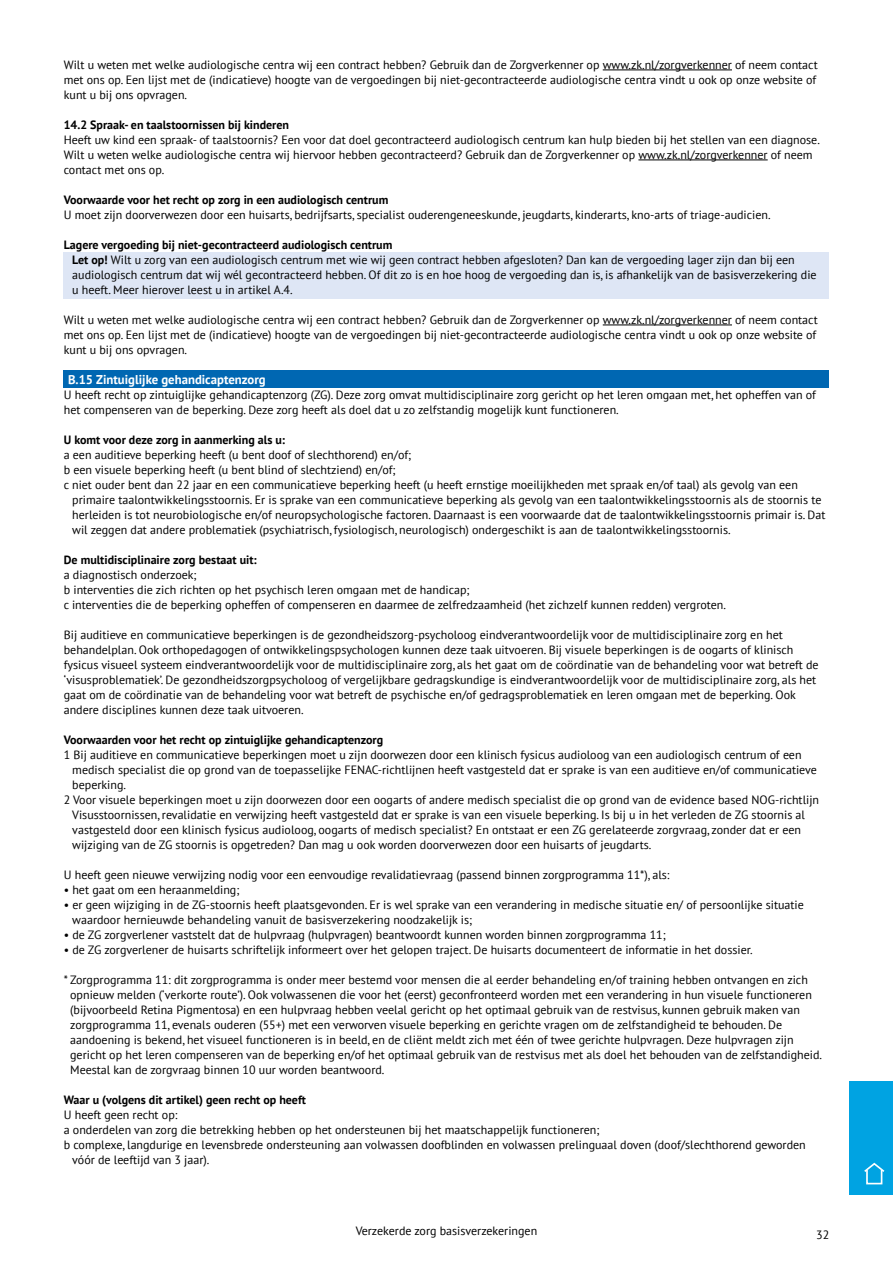
<style>
.page{position:relative;width:893px;height:1263px;background:#fff}
.page>*{position:absolute;margin:0;border:0;box-sizing:border-box;transform-origin:0 0}
.t1{font:700 12.75px "PT Sans";color:#fff}
.t2{font:12px/15px "PT Sans";color:#000}
.t3{font:700 12px "PT Sans";color:#000}
.s1{font-weight:700}
</style>
<div class="page">
<hr style="left:603px;top:70px;width:129px;height:1px;background:#000">
<hr style="left:638px;top:160px;width:130px;height:1px;background:#000">
<div style="left:64px;top:252px;width:765px;height:46px;background:#dee6f5"></div>
<hr style="left:603px;top:325px;width:129px;height:1px;background:#000">
<div style="left:64px;top:370px;width:765px;height:18px;background:#0067b2"></div>
<div style="left:849px;top:1081px;width:44px;height:114px;background:#00a3e2"></div>
<svg style="left:864px;top:1162px;width:21px;height:12px"></svg>
<div style="left:866px;top:1169px;width:16px;height:15px;background:#00a3e2;border:2px solid #fff"></div>
<p class="t2" style="left:64px;top:57px;width:755px;text-align:justify">Wilt u weten met welke audiologische centra wij een contract hebben? Gebruik dan de Zorgverkenner op www.zk.nl/zorgverkenner of neem contact met ons op. Een lijst met de (indicatieve) hoogte van de vergoedingen bij niet-gecontracteerde audiologische centra vindt u ook op onze website of kunt u bij ons opvragen.</p>
<p class="t3" style="left:64px;top:117px;width:227px">14.2 Spraak- en taalstoornissen bij kinderen</p>
<p class="t2" style="left:64px;top:132px;width:758px">Heeft uw kind een spraak- of taalstoornis? Een voor dat doel gecontracteerd audiologisch centrum kan hulp bieden bij het stellen van een diagnose.<br>Wilt u weten welke audiologische centra wij hiervoor hebben gecontracteerd? Gebruik dan de Zorgverkenner op www.zk.nl/zorgverkenner of neem contact met ons op.</p>
<p class="t3" style="left:64px;top:192px;width:326px">Voorwaarde voor het recht op zorg in een audiologisch centrum</p>
<p class="t2" style="left:64px;top:207px;width:708px">U moet zijn doorverwezen door een huisarts, bedrijfsarts, specialist ouderengeneeskunde, jeugdarts, kinderarts, kno-arts of triage-audicien.</p>
<p class="t2" style="left:72px;top:237px;width:746px;text-indent:-9px"><span class="s1">Lagere vergoeding bij niet-gecontracteerd audiologisch centrum<br>Let op!</span> Wilt u zorg van een audiologisch centrum met wie wij geen contract hebben afgesloten? Dan kan de vergoeding lager zijn dan bij een audiologisch centrum dat wij wél gecontracteerd hebben. Of dit zo is en hoe hoog de vergoeding dan is, is afhankelijk van de basisverzekering die u heeft. Meer hierover leest u in artikel A.4.</p>
<p class="t2" style="left:64px;top:312px;width:755px;text-align:justify">Wilt u weten met welke audiologische centra wij een contract hebben? Gebruik dan de Zorgverkenner op www.zk.nl/zorgverkenner of neem contact met ons op. Een lijst met de (indicatieve) hoogte van de vergoedingen bij niet-gecontracteerde audiologische centra vindt u ook op onze website of kunt u bij ons opvragen.</p>
<p class="t1" style="left:68px;top:371px;width:199px">B.15 Zintuiglijke gehandicaptenzorg</p>
<p class="t2" style="left:64px;top:387px;width:754px">U heeft recht op zintuiglijke gehandicaptenzorg (ZG). Deze zorg omvat multidisciplinaire zorg gericht op het leren omgaan met, het opheffen van of het compenseren van de beperking. Deze zorg heeft als doel dat u zo zelfstandig mogelijk kunt functioneren.</p>
<p class="t3" style="left:64px;top:432px;width:223px">U komt voor deze zorg in aanmerking als u:</p>
<p class="t2" style="left:64px;top:447px;width:349px">a een auditieve beperking heeft (u bent doof of slechthorend) en/of;</p>
<p class="t2" style="left:64px;top:462px;width:333px">b een visuele beperking heeft (u bent blind of slechtziend) en/of;</p>
<p class="t2" style="left:64px;top:477px;width:736px">c niet ouder bent dan 22 jaar en een communicatieve beperking heeft (u heeft ernstige moeilijkheden met spraak en/of taal) als gevolg van een</p>
<p class="t2" style="left:72px;top:492px;width:751px">primaire taalontwikkelingsstoornis. Er is sprake van een communicatieve beperking als gevolg van een taalontwikkelingsstoornis als de stoornis te</p>
<p class="t2" style="left:72px;top:507px;width:755px">herleiden is tot neurobiologische en/of neuropsychologische factoren. Daarnaast is een voorwaarde dat de taalontwikkelingsstoornis primair is. Dat</p>
<p class="t2" style="left:72px;top:522px;width:660px">wil zeggen dat andere problematiek (psychiatrisch, fysiologisch, neurologisch) ondergeschikt is aan de taalontwikkelingsstoornis.</p>
<p class="t3" style="left:64px;top:552px;width:194px">De multidisciplinaire zorg bestaat uit:</p>
<p class="t2" style="left:64px;top:567px;width:664px">a diagnostisch onderzoek;<br>b interventies die zich richten op het psychisch leren omgaan met de handicap;<br>c interventies die de beperking opheffen of compenseren en daarmee de zelfredzaamheid (het zichzelf kunnen redden) vergroten.</p>
<p class="t2" style="left:64px;top:627px;width:756px">Bij auditieve en communicatieve beperkingen is de gezondheidszorg-psycholoog eindverantwoordelijk voor de multidisciplinaire zorg en het behandelplan. Ook orthopedagogen of ontwikkelingspsychologen kunnen deze taak uitvoeren. Bij visuele beperkingen is de oogarts of klinisch fysicus visueel systeem eindverantwoordelijk voor de multidisciplinaire zorg, als het gaat om de coördinatie van de behandeling voor wat betreft de ‘visusproblematiek’. De gezondheidszorgpsycholoog of vergelijkbare gedragskundige is eindverantwoordelijk voor de multidisciplinaire zorg, als het gaat om de coördinatie van de behandeling voor wat betreft de psychische en/of gedragsproblematiek en leren omgaan met de beperking. Ook andere disciplines kunnen deze taak uitvoeren.</p>
<p class="t3" style="left:64px;top:732px;width:321px">Voorwaarden voor het recht op zintuiglijke gehandicaptenzorg</p>
<p class="t2" style="left:64px;top:747px;width:739px">1 Bij auditieve en communicatieve beperkingen moet u zijn doorwezen door een klinisch fysicus audioloog van een audiologisch centrum of een</p>
<p class="t2" style="left:72px;top:762px;width:746px">medisch specialist die op grond van de toepasselijke FENAC-richtlijnen heeft vastgesteld dat er sprake is van een auditieve en/of communicatieve</p>
<p class="t2" style="left:72px;top:777px;width:55px">beperking.</p>
<p class="t2" style="left:64px;top:792px;width:757px">2 Voor visuele beperkingen moet u zijn doorwezen door een oogarts of andere medisch specialist die op grond van de evidence based NOG-richtlijn</p>
<p class="t2" style="left:72px;top:807px;width:734px">Visusstoornissen, revalidatie en verwijzing heeft vastgesteld dat er sprake is van een visuele beperking. Is bij u in het verleden de ZG stoornis al</p>
<p class="t2" style="left:72px;top:822px;width:730px">vastgesteld door een klinisch fysicus audioloog, oogarts of medisch specialist? En ontstaat er een ZG gerelateerde zorgvraag, zonder dat er een</p>
<p class="t2" style="left:72px;top:837px;width:581px">wijziging van de ZG stoornis is opgetreden? Dan mag u ook worden doorverwezen door een huisarts of jeugdarts.</p>
<p class="t2" style="left:64px;top:867px;width:607px">U heeft geen nieuwe verwijzing nodig voor een eenvoudige revalidatievraag (passend binnen zorgprogramma 11*), als:</p>
<p class="t2" style="left:64px;top:882px;width:177px">• het gaat om een heraanmelding;</p>
<p class="t2" style="left:72px;top:897px;width:733px;text-indent:-9px">• er geen wijziging in de ZG-stoornis heeft plaatsgevonden. Er is wel sprake van een verandering in medische situatie en/ of persoonlijke situatie waardoor hernieuwde behandeling vanuit de basisverzekering noodzakelijk is;</p>
<p class="t2" style="left:64px;top:927px;width:604px">• de ZG zorgverlener vaststelt dat de hulpvraag (hulpvragen) beantwoordt kunnen worden binnen zorgprogramma 11;</p>
<p class="t2" style="left:64px;top:942px;width:690px">• de ZG zorgverlener de huisarts schriftelijk informeert over het gelopen traject. De huisarts documenteert de informatie in het dossier.</p>
<p class="t2" style="left:70px;top:972px;width:753px;text-indent:-6px">* Zorgprogramma 11: dit zorgprogramma is onder meer bestemd voor mensen die al eerder behandeling en/of training hebben ontvangen en zich opnieuw melden (‘verkorte route’). Ook volwassenen die voor het (eerst) geconfronteerd worden met een verandering in hun visuele functioneren (bijvoorbeeld Retina Pigmentosa) en een hulpvraag hebben veelal gericht op het optimaal gebruik van de restvisus, kunnen gebruik maken van zorgprogramma 11, evenals ouderen (55+) met een verworven visuele beperking en gerichte vragen om de zelfstandigheid te behouden. De aandoening is bekend, het visueel functioneren is in beeld, en de cliënt meldt zich met één of twee gerichte hulpvragen. Deze hulpvragen zijn gericht op het leren compenseren van de beperking en/of het optimaal gebruik van de restvisus met als doel het behouden van de zelfstandigheid.<br>Meestal kan de zorgvraag binnen 10 uur worden beantwoord.</p>
<p class="t3" style="left:64px;top:1092px;width:244px">Waar u (volgens dit artikel) geen recht op heeft</p>
<p class="t2" style="left:64px;top:1107px;width:115px">U heeft geen recht op:</p>
<p class="t2" style="left:64px;top:1122px;width:537px">a onderdelen van zorg die betrekking hebben op het ondersteunen bij het maatschappelijk functioneren;</p>
<p class="t2" style="left:64px;top:1137px;width:743px">b complexe, langdurige en levensbrede ondersteuning aan volwassen doofblinden en volwassen prelinguaal doven (doof/slechthorend geworden</p>
<p class="t2" style="left:72px;top:1152px;width:139px">vóór de leeftijd van 3 jaar).</p>
<p class="t2" style="left:356px;top:1223px;width:183px">Verzekerde zorg basisverzekeringen</p>
<p class="t2" style="left:816px;top:1227px;width:15px">32</p>
</div>
